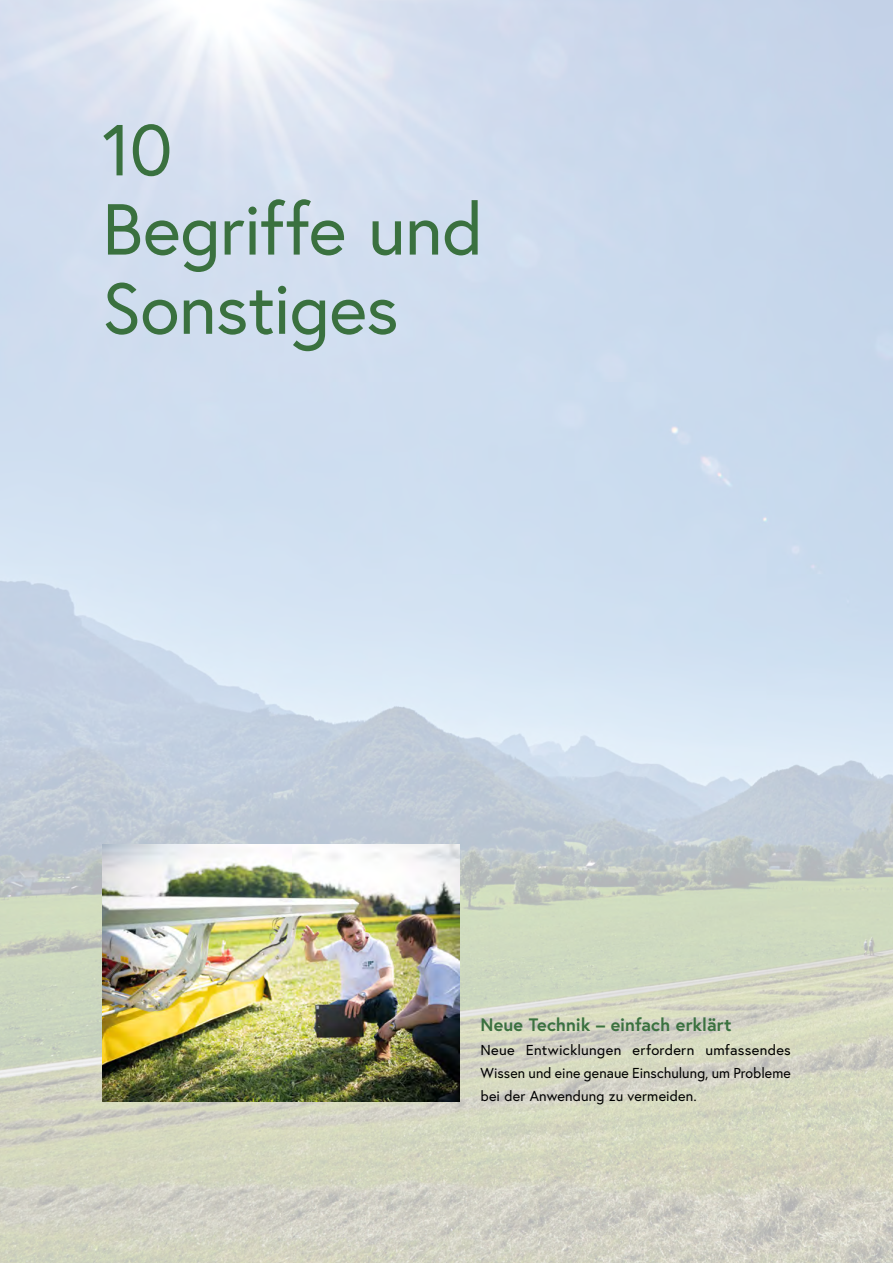
<style>
.page{position:relative;width:893px;height:1263px;background:#fff}
.page>*{position:absolute;margin:0;border:0;box-sizing:border-box;transform-origin:0 0}
.h1_Trennerseite{font:72px/79.2px "Europa Austria";letter-spacing:-.01em;color:#3a713f}
.t1{font:700 18px "Europa Austria";color:#3a713f}
.t2{font:14.4px/23.4px "Europa Austria";letter-spacing:.01em;color:#000;text-align:justify}
</style>
<div class="page">
<img style="left:0;top:0;width:893px;height:1263px">
<img style="left:102px;top:844px;width:357px;height:257px">
<h1 class="h1_Trennerseite" style="left:102px;top:109px;width:383px">10<br>Begriffe und<br>Sonstiges</h1>
<p class="t1" style="left:480px;top:1013px;width:253px">Neue Technik – einfach erklärt</p>
<p class="t2" style="left:480px;top:1037px;width:312px">Neue Entwicklungen erfordern umfassendes Wissen und eine genaue Einschulung, um Probleme bei der Anwendung zu vermeiden.</p>
</div>
